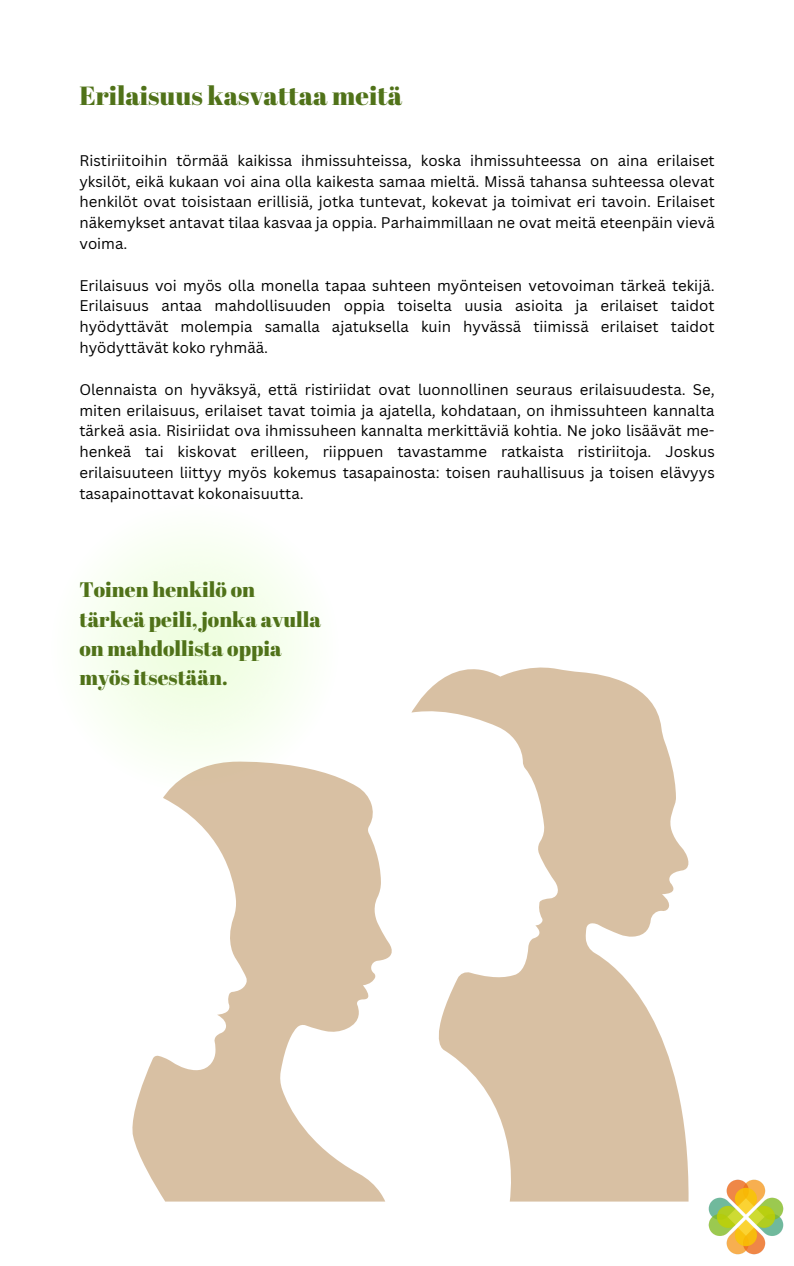
<style>
.page{position:relative;width:794px;height:1266px;background:#fff}
.page>*{position:absolute;margin:0;border:0;box-sizing:border-box;transform-origin:0 0}
.t1{font:26.25px "Abril Fatface";color:#507219}
.t2{font:21px "Abril Fatface";color:#507219}
.t3{font:15px/20.9px "Canva Sans";color:#000;text-align:justify}
</style>
<div class="page">
<img style="left:708px;top:1179px;width:75px;height:76px">
<svg style="left:411px;top:667px;width:278px;height:534px;fill:#d8c0a3"></svg>
<svg style="left:131px;top:760px;width:261px;height:441px;fill:#d8c0a3"></svg>
<p class="t1" style="left:79px;top:77px;width:324px">Erilaisuus kasvattaa meitä</p>
<p class="t3" style="left:79px;top:149px;width:636px">Ristiriitoihin törmää kaikissa ihmissuhteissa, koska ihmissuhteessa on aina erilaiset yksilöt, eikä kukaan voi aina olla kaikesta samaa mieltä. Missä tahansa suhteessa olevat henkilöt ovat toisistaan erillisiä, jotka tuntevat, kokevat ja toimivat eri tavoin. Erilaiset näkemykset antavat tilaa kasvaa ja oppia. Parhaimmillaan ne ovat meitä eteenpäin vievä voima.</p>
<p class="t3" style="left:79px;top:274px;width:636px">Erilaisuus voi myös olla monella tapaa suhteen myönteisen vetovoiman tärkeä tekijä.<br>Erilaisuus antaa mahdollisuuden oppia toiselta uusia asioita ja erilaiset taidot hyödyttävät molempia samalla ajatuksella kuin hyvässä tiimissä erilaiset taidot hyödyttävät koko ryhmää.</p>
<p class="t3" style="left:79px;top:378px;width:636px">Olennaista on hyväksyä, että ristiriidat ovat luonnollinen seuraus erilaisuudesta. Se, miten erilaisuus, erilaiset tavat toimia ja ajatella, kohdataan, on ihmissuhteen kannalta tärkeä asia. Risiriidat ova ihmissuheen kannalta merkittäviä kohtia. Ne joko lisäävät me&shy;henkeä tai kiskovat erilleen, riippuen tavastamme ratkaista ristiriitoja. Joskus erilaisuuteen liittyy myös kokemus tasapainosta: toisen rauhallisuus ja toisen elävyys tasapainottavat kokonaisuutta.</p>
<p class="t2" style="left:79px;top:575px;width:177px">Toinen henkilö on</p>
<p class="t2" style="left:79px;top:604px;width:243px">tärkeä peili, jonka avulla</p>
<p class="t2" style="left:79px;top:633px;width:203px">on mahdollista oppia</p>
<p class="t2" style="left:79px;top:663px;width:149px">myös itsestään.</p>
</div>
